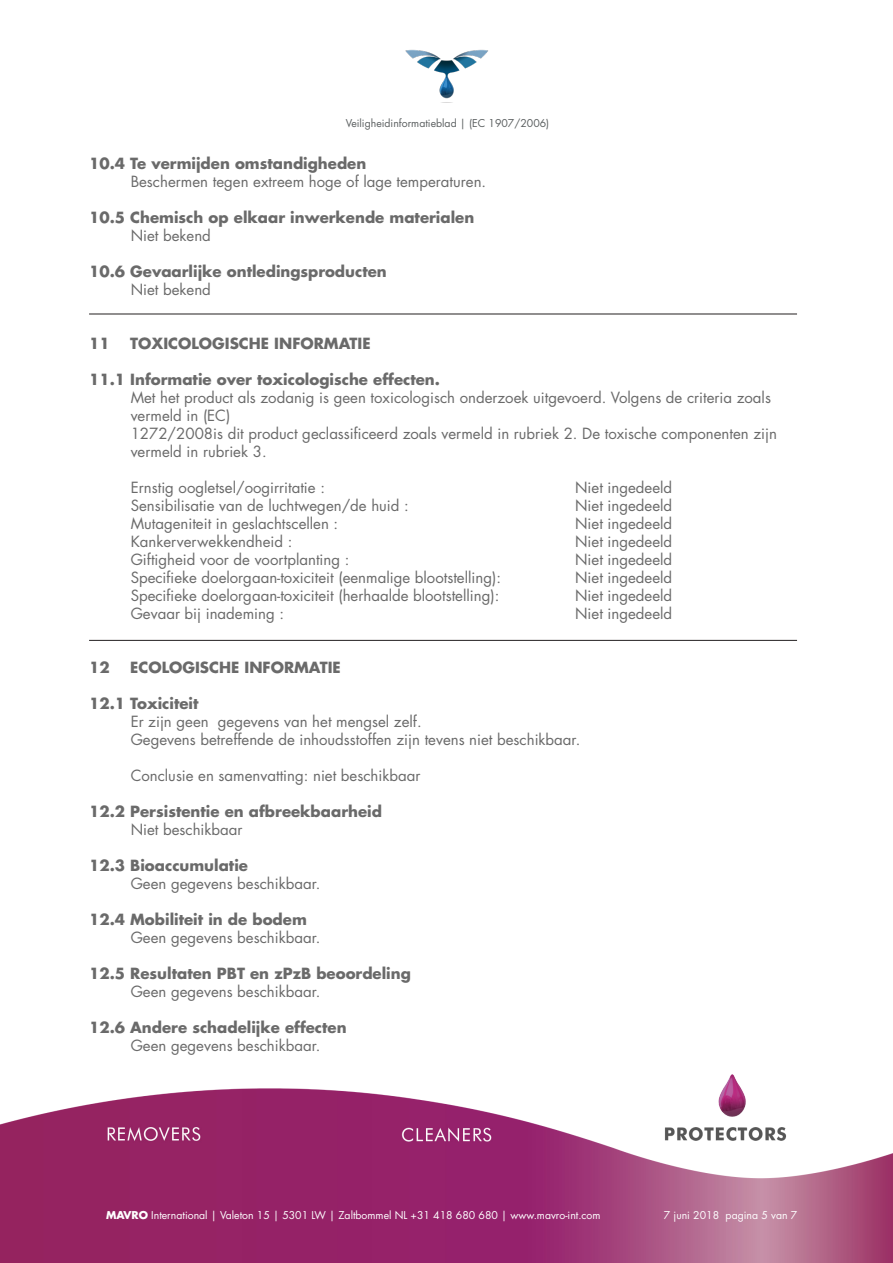
<style>
.page{position:relative;width:893px;height:1263px;background:#fff}
.page>*{position:absolute;margin:0;border:0;box-sizing:border-box;transform-origin:0 0}
.t1{font:15px "Futura Std";color:#6a6a6a}
.t2{font:700 15px "Futura Std";color:#6a6a6a}
.t3{font:10.5px "Futura Std";color:#fff}
.t4{font:10.5px "Futura Std";color:#5b5f60}
.s1{font-weight:700}
</style>
<div class="page">
<img style="left:405px;top:49px;width:83px;height:54px">
<hr style="left:89px;top:314px;width:708px;height:1px;background:#231f20">
<img style="left:0;top:1074px;width:893px;height:189px">
<hr style="left:89px;top:640px;width:708px;height:1px;background:#231f20">
<p class="t4" style="left:346px;top:116px;width:205px">Veiligheidinformatieblad | (EC 1907/2006)</p>
<p class="t2" style="left:89px;top:153px;width:279px">10.4 Te vermijden omstandigheden</p>
<p class="t1" style="left:131px;top:172px;width:357px">Beschermen tegen extreem hoge of lage temperaturen.</p>
<p class="t2" style="left:89px;top:207px;width:387px">10.5 Chemisch op elkaar inwerkende materialen</p>
<p class="t1" style="left:131px;top:226px;width:82px">Niet bekend</p>
<p class="t2" style="left:89px;top:261px;width:299px">10.6 Gevaarlijke ontledingsproducten</p>
<p class="t1" style="left:131px;top:280px;width:82px">Niet bekend</p>
<p class="t2" style="left:89px;top:333px;width:22px">11</p>
<p class="t2" style="left:130px;top:333px;width:242px">TOXICOLOGISCHE INFORMATIE</p>
<p class="t2" style="left:89px;top:369px;width:352px">11.1 Informatie over toxicologische effecten.</p>
<p class="t1" style="left:131px;top:388px;width:642px">Met het product als zodanig is geen toxicologisch onderzoek uitgevoerd. Volgens de criteria zoals</p>
<p class="t1" style="left:131px;top:406px;width:101px">vermeld in (EC)</p>
<p class="t1" style="left:131px;top:424px;width:648px">1272/2008is dit product geclassificeerd zoals vermeld in rubriek 2. De toxische componenten zijn</p>
<p class="t1" style="left:131px;top:442px;width:137px">vermeld in rubriek 3.</p>
<p class="t1" style="left:131px;top:478px;width:196px">Ernstig oogletsel/oogirritatie :</p>
<p class="t1" style="left:575px;top:478px;width:99px">Niet ingedeeld</p>
<p class="t1" style="left:131px;top:496px;width:280px">Sensibilisatie van de luchtwegen/de huid :</p>
<p class="t1" style="left:575px;top:496px;width:99px">Niet ingedeeld</p>
<p class="t1" style="left:131px;top:514px;width:209px">Mutageniteit in geslachtscellen :</p>
<p class="t1" style="left:575px;top:514px;width:99px">Niet ingedeeld</p>
<p class="t1" style="left:131px;top:532px;width:163px">Kankerverwekkendheid :</p>
<p class="t1" style="left:575px;top:532px;width:99px">Niet ingedeeld</p>
<p class="t1" style="left:131px;top:550px;width:220px">Giftigheid voor de voortplanting :</p>
<p class="t1" style="left:575px;top:550px;width:99px">Niet ingedeeld</p>
<p class="t1" style="left:131px;top:568px;width:372px">Specifieke doelorgaan-toxiciteit (eenmalige blootstelling):</p>
<p class="t1" style="left:575px;top:568px;width:99px">Niet ingedeeld</p>
<p class="t1" style="left:131px;top:586px;width:370px">Specifieke doelorgaan-toxiciteit (herhaalde blootstelling):</p>
<p class="t1" style="left:575px;top:586px;width:99px">Niet ingedeeld</p>
<p class="t1" style="left:131px;top:604px;width:155px">Gevaar bij inademing :</p>
<p class="t1" style="left:575px;top:604px;width:99px">Niet ingedeeld</p>
<p class="t2" style="left:89px;top:657px;width:22px">12</p>
<p class="t2" style="left:130px;top:657px;width:212px">ECOLOGISCHE INFORMATIE</p>
<p class="t2" style="left:89px;top:693px;width:111px">12.1 Toxiciteit</p>
<p class="t1" style="left:131px;top:712px;width:292px">Er zijn geen gegevens van het mengsel zelf.</p>
<p class="t1" style="left:131px;top:730px;width:451px">Gegevens betreffende de inhoudsstoffen zijn tevens niet beschikbaar.</p>
<p class="t1" style="left:131px;top:766px;width:291px">Conclusie en samenvatting: niet beschikbaar</p>
<p class="t2" style="left:89px;top:801px;width:294px">12.2 Persistentie en afbreekbaarheid</p>
<p class="t1" style="left:131px;top:820px;width:113px">Niet beschikbaar</p>
<p class="t2" style="left:89px;top:855px;width:160px">12.3 Bioaccumulatie</p>
<p class="t1" style="left:131px;top:874px;width:191px">Geen gegevens beschikbaar.</p>
<p class="t2" style="left:89px;top:909px;width:219px">12.4 Mobiliteit in de bodem</p>
<p class="t1" style="left:131px;top:928px;width:191px">Geen gegevens beschikbaar.</p>
<p class="t2" style="left:89px;top:963px;width:323px">12.5 Resultaten PBT en zPzB beoordeling</p>
<p class="t1" style="left:131px;top:982px;width:191px">Geen gegevens beschikbaar.</p>
<p class="t2" style="left:89px;top:1017px;width:259px">12.6 Andere schadelijke effecten</p>
<p class="t1" style="left:131px;top:1036px;width:191px">Geen gegevens beschikbaar.</p>
<p class="t3" style="left:106px;top:1208px;width:496px"><span class="s1">MAVRO</span> International | Valeton 15 | 5301 LW | Zaltbommel NL +31 418 680 680 | www.mavro-int.com</p>
<p class="t3" style="left:664px;top:1208px;width:135px">7 juni 2018 pagina 5 van 7</p>
</div>
